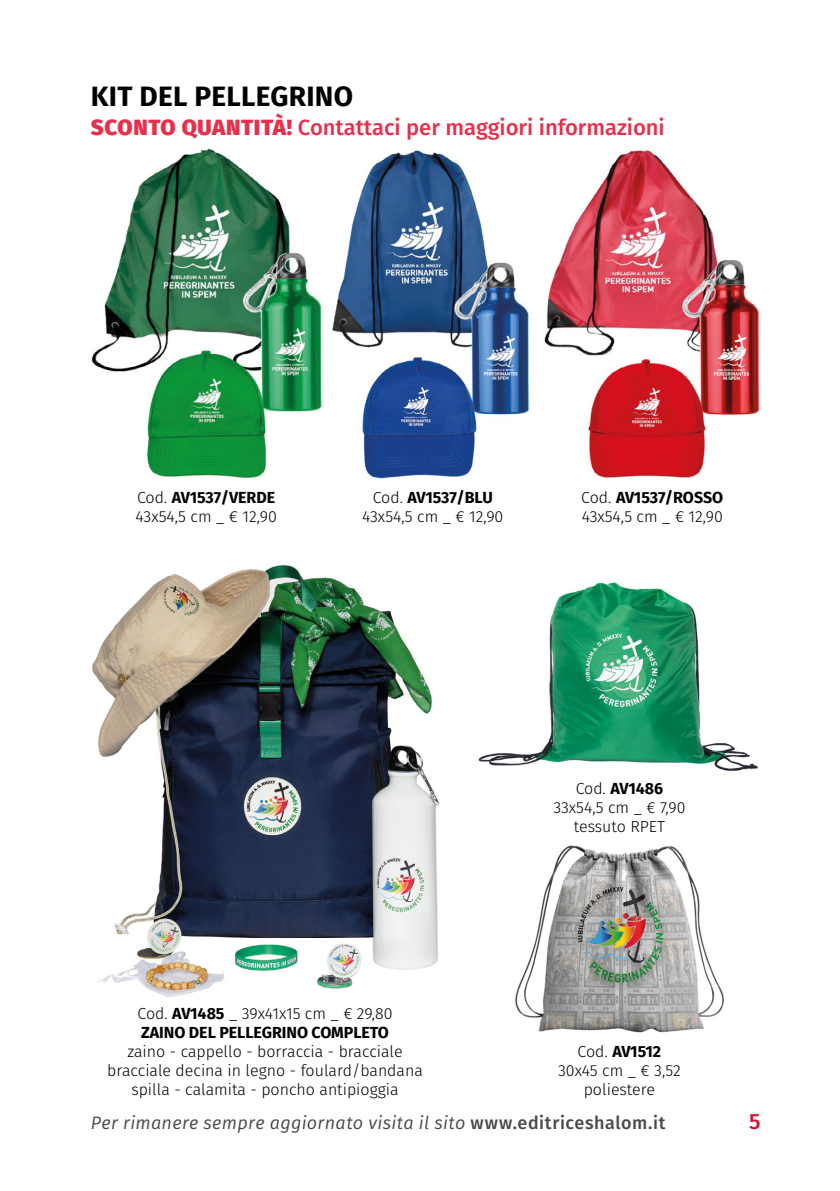
<style>
.page{position:relative;width:840px;height:1191px;background:#fff}
.page>*{position:absolute;margin:0;border:0;box-sizing:border-box;transform-origin:0 0}
.t1{font:700 28px "Fira Sans";letter-spacing:.01em;color:#000}
.t2{font:500 22px "Fira Sans";color:#e7304b}
.t3{font:500 22px "Fira Sans";color:#d80f2f}
.t4{font:italic 18px "Fira Sans";letter-spacing:.015em;color:#4a4a49}
.t5{font:300 16px/19px "Fira Sans";color:#000;text-align:center}
.t6{font:700 16px/19px "Fira Sans";letter-spacing:-.005em;color:#000}
.s1{font-weight:800}
.s2{font-weight:700}
.s3{font-weight:300}
.s4{font-weight:500;font-style:normal}
</style>
<div class="page">
<img style="left:92px;top:565px;width:347px;height:432px">
<img style="left:91px;top:149px;width:230px;height:329px">
<img style="left:332px;top:150px;width:197px;height:329px">
<img style="left:544px;top:150px;width:216px;height:328px">
<img style="left:478px;top:582px;width:280px;height:188px">
<img style="left:515px;top:845px;width:210px;height:188px">
<h1 class="t1" style="left:91px;top:72px;width:263px">KIT DEL PELLEGRINO</h1>
<h2 class="t2" style="left:91px;top:109px;width:575px"><span class="s1">SCONTO QUANTITÀ!</span> Contattaci per maggiori informazioni</h2>
<p class="t5" style="left:135px;top:488px;width:143px;text-align:left">Cod. <span class="s2">AV1537/VERDE<br></span>43x54,5 cm _ € 12,90</p>
<p class="t5" style="left:362px;top:488px;width:143px">Cod. <span class="s2">AV1537/BLU<br></span>43x54,5 cm _ € 12,90</p>
<p class="t5" style="left:581px;top:488px;width:143px;text-align:left">Cod. <span class="s2">AV1537/ROSSO<br></span>43x54,5 cm _ € 12,90</p>
<p class="t6" style="left:137px;top:1002px;width:256px"><span class="s3">Cod.</span> AV1485 <span class="s3">_ 39x41x15 cm _ € 29,80<br></span>ZAINO DEL PELLEGRINO COMPLETO</p>
<p class="t5" style="left:107px;top:1041px;width:317px">zaino - cappello - borraccia - bracciale bracciale decina in legno - foulard/bandana spilla - calamita - poncho antipioggia</p>
<p class="t5" style="left:553px;top:778px;width:134px">Cod. <span class="s2">AV1486<br></span>33x54,5 cm _ € 7,90 tessuto RPET</p>
<p class="t5" style="left:557px;top:1041px;width:124px">Cod. <span class="s2">AV1512<br></span>30x45 cm _ € 3,52 poliestere</p>
<p class="t4" style="left:91px;top:1109px;width:576px">Per rimanere sempre aggiornato visita il sito <span class="s4">www.editriceshalom.it</span></p>
<h2 class="t3" style="left:748px;top:1103px;width:13px">5</h2>
</div>
